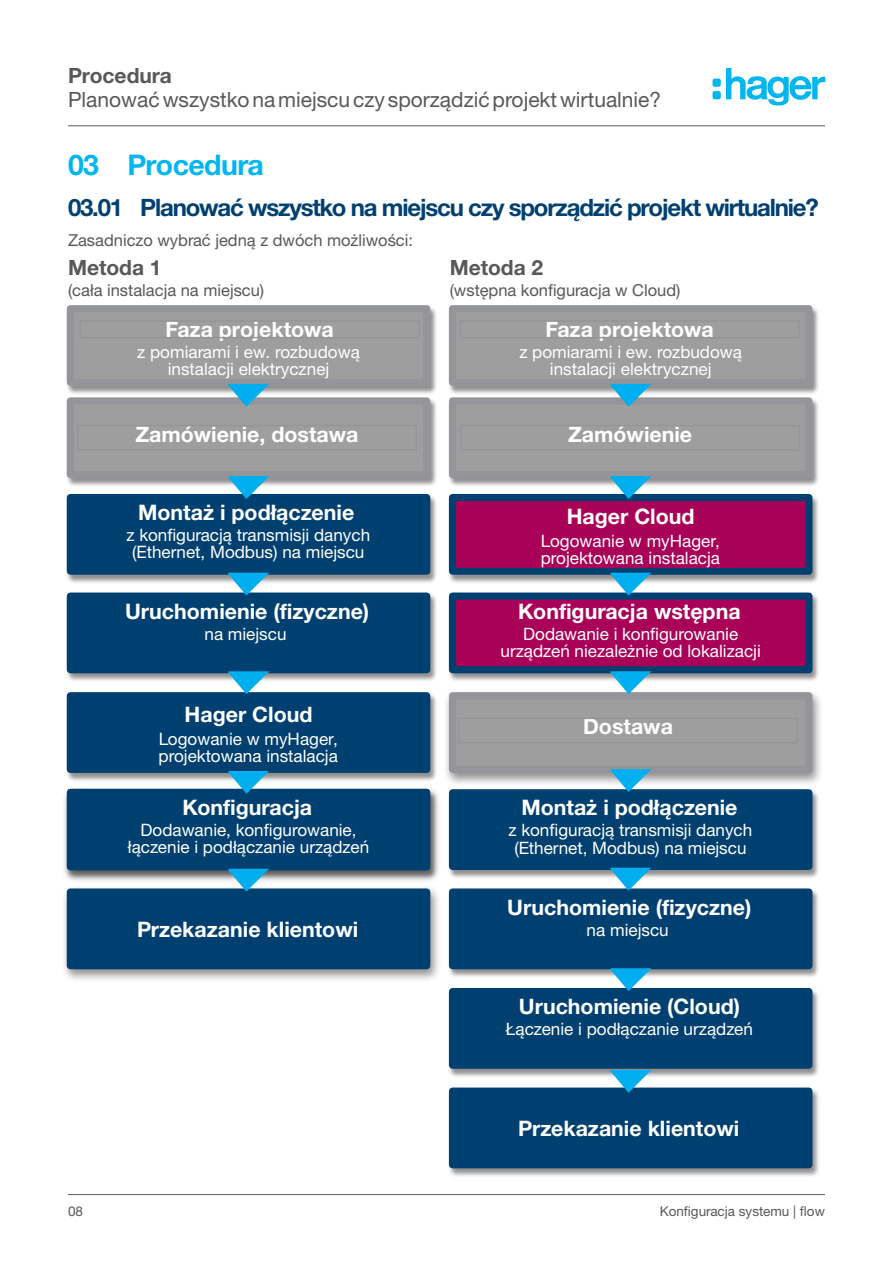
<style>
.page{position:relative;width:893px;height:1263px;background:#fff}
.page>*{position:absolute;margin:0;border:0;box-sizing:border-box;transform-origin:0 0}
.t1{font:700 28.5px "Helvetica Neue LTW1 G";letter-spacing:-.02em;color:#00b6f0}
.t2{font:700 24px "Helvetica Neue LTW1 G";letter-spacing:-.05em;color:#004071}
.address{font:700 21.3px "Helvetica Neue LTW1 G";color:#fff}
.t3{font:21px "Helvetica Neue LTW1 G";color:#57585a}
.copy-text{font:700 21px "Helvetica Neue LTW1 G";color:#57585a}
.address-2{font:17.1px/17.1px "Helvetica Neue LTW1 G";color:#fff;text-align:center}
.copy-text-2{font:16.5px "Helvetica Neue LTW1 G";color:#57585a}
.t4{font:13.5px "Helvetica Neue LTW1 G";color:#57585a}
</style>
<div class="page">
<hr style="left:68px;top:125px;width:757px;height:1px;background:#57585a">
<hr style="left:68px;top:1194px;width:757px;height:1px;background:#57585a">
<div style="left:447px;top:306px;width:373px;height:89px;background:#231f20;opacity:.5"></div>
<div style="left:449px;top:305px;width:363px;height:81px;background:#9e9e9e;border:7px solid #939598"></div>
<div style="left:460px;top:320px;width:340px;height:18px;border:1px solid #939598"></div>
<div style="left:447px;top:398px;width:373px;height:89px;background:#231f20;opacity:.5"></div>
<div style="left:449px;top:397px;width:363px;height:81px;background:#9e9e9e;border:7px solid #939598"></div>
<div style="left:460px;top:425px;width:340px;height:26px;border:1px solid #939598"></div>
<div style="left:447px;top:790px;width:373px;height:89px;background:#231f20;opacity:.5"></div>
<div style="left:449px;top:789px;width:363px;height:81px;background:#004071"></div>
<div style="left:61px;top:785px;width:381px;height:99px;background:#231f20;opacity:.5"></div>
<div style="left:67px;top:789px;width:363px;height:81px;background:#004071"></div>
<div style="left:447px;top:593px;width:373px;height:90px;background:#231f20;opacity:.5"></div>
<div style="left:449px;top:592px;width:363px;height:81px;background:#a80157;border:7px solid #004071"></div>
<div style="left:447px;top:1088px;width:373px;height:90px;background:#231f20;opacity:.5"></div>
<div style="left:449px;top:1087px;width:363px;height:81px;background:#004071"></div>
<div style="left:447px;top:494px;width:373px;height:90px;background:#231f20;opacity:.5"></div>
<div style="left:449px;top:494px;width:363px;height:81px;background:#a80157;border:7px solid #004071"></div>
<div style="left:460px;top:534px;width:340px;height:34px;background:#a80157"></div>
<div style="left:447px;top:889px;width:373px;height:90px;background:#231f20;opacity:.5"></div>
<div style="left:449px;top:888px;width:363px;height:81px;background:#004071"></div>
<svg style="left:610px;top:384px;width:41px;height:23px"></svg>
<svg style="left:610px;top:476px;width:41px;height:23px"></svg>
<svg style="left:610px;top:573px;width:41px;height:22px"></svg>
<svg style="left:610px;top:868px;width:41px;height:23px"></svg>
<div style="left:447px;top:988px;width:373px;height:90px;background:#231f20;opacity:.5"></div>
<div style="left:449px;top:988px;width:363px;height:81px;background:#004071"></div>
<svg style="left:610px;top:968px;width:41px;height:23px"></svg>
<svg style="left:610px;top:1070px;width:41px;height:23px"></svg>
<div style="left:65px;top:306px;width:372px;height:89px;background:#231f20;opacity:.5"></div>
<div style="left:67px;top:305px;width:363px;height:81px;background:#9e9e9e;border:7px solid #939598"></div>
<div style="left:80px;top:320px;width:340px;height:18px;border:1px solid #939598"></div>
<div style="left:65px;top:398px;width:372px;height:89px;background:#231f20;opacity:.5"></div>
<div style="left:67px;top:397px;width:363px;height:81px;background:#9e9e9e;border:7px solid #939598"></div>
<div style="left:77px;top:425px;width:340px;height:26px;border:1px solid #939598"></div>
<svg style="left:228px;top:384px;width:41px;height:23px"></svg>
<div style="left:65px;top:494px;width:372px;height:90px;background:#231f20;opacity:.5"></div>
<div style="left:67px;top:494px;width:363px;height:81px;background:#004071"></div>
<div style="left:65px;top:593px;width:372px;height:90px;background:#231f20;opacity:.5"></div>
<div style="left:67px;top:592px;width:363px;height:81px;background:#004071"></div>
<div style="left:65px;top:693px;width:372px;height:89px;background:#231f20;opacity:.5"></div>
<div style="left:67px;top:692px;width:363px;height:81px;background:#004071"></div>
<svg style="left:228px;top:476px;width:41px;height:23px"></svg>
<svg style="left:228px;top:573px;width:41px;height:22px"></svg>
<svg style="left:228px;top:671px;width:41px;height:23px"></svg>
<svg style="left:228px;top:771px;width:41px;height:23px"></svg>
<div style="left:61px;top:885px;width:381px;height:98px;background:#231f20;opacity:.5"></div>
<div style="left:67px;top:888px;width:363px;height:81px;background:#004071"></div>
<svg style="left:228px;top:869px;width:41px;height:22px"></svg>
<div style="left:443px;top:689px;width:381px;height:97px;background:#231f20;opacity:.5"></div>
<div style="left:449px;top:692px;width:363px;height:81px;background:#9e9e9e;border:7px solid #939598"></div>
<div style="left:458px;top:718px;width:340px;height:25px;border:1px solid #939598"></div>
<svg style="left:610px;top:671px;width:41px;height:23px"></svg>
<svg style="left:610px;top:769px;width:41px;height:23px"></svg>
<svg style="left:713px;top:68px;width:112px;height:38px"></svg>
<p class="copy-text" style="left:68px;top:63px;width:105px">Procedura</p>
<p class="t3" style="left:68px;top:87px;width:595px">Planować wszystko na miejscu czy sporządzić projekt wirtualnie?</p>
<p class="t1" style="left:68px;top:147px;width:197px">03 Procedura</p>
<p class="t2" style="left:68px;top:193px;width:752px">03.01 Planować wszystko na miejscu czy sporządzić projekt wirtualnie?</p>
<p class="copy-text-2" style="left:68px;top:229px;width:347px">Zasadniczo wybrać jedną z dwóch możliwości:</p>
<p class="copy-text" style="left:68px;top:255px;width:95px">Metoda 1</p>
<p class="copy-text-2" style="left:68px;top:280px;width:198px">(cała instalacja na miejscu)</p>
<p class="copy-text" style="left:450px;top:255px;width:95px">Metoda 2</p>
<p class="copy-text-2" style="left:450px;top:280px;width:232px">(wstępna konfiguracja w Cloud)</p>
<p class="address" style="left:166px;top:316px;width:170px">Faza projektowa</p>
<p class="address" style="left:546px;top:316px;width:170px">Faza projektowa</p>
<p class="address-2" style="left:137px;top:343px;width:224px">z pomiarami i ew. rozbudową instalacji elektrycznej</p>
<p class="address-2" style="left:519px;top:343px;width:224px">z pomiarami i ew. rozbudową instalacji elektrycznej</p>
<p class="address" style="left:135px;top:421px;width:225px">Zamówienie, dostawa</p>
<p class="address" style="left:568px;top:421px;width:126px">Zamówienie</p>
<p class="address" style="left:138px;top:499px;width:218px">Montaż i podłączenie</p>
<p class="address-2" style="left:126px;top:526px;width:245px">z konfiguracją transmisji danych (Ethernet, Modbus) na miejscu</p>
<p class="address" style="left:567px;top:503px;width:129px">Hager Cloud</p>
<p class="address-2" style="left:541px;top:532px;width:181px;text-align:left">Logowanie w myHager, projektowana instalacja</p>
<p class="address" style="left:125px;top:598px;width:246px">Uruchomienie (fizyczne)</p>
<p class="address-2" style="left:204px;top:625px;width:84px">na miejscu</p>
<p class="address" style="left:518px;top:598px;width:224px">Konfiguracja wstępna</p>
<p class="address-2" style="left:500px;top:625px;width:262px">Dodawanie i konfigurowanie urządzeń niezależnie od lokalizacji</p>
<p class="address" style="left:185px;top:701px;width:129px">Hager Cloud</p>
<p class="address-2" style="left:159px;top:730px;width:181px;text-align:left">Logowanie w myHager, projektowana instalacja</p>
<p class="address" style="left:583px;top:714px;width:91px">Dostawa</p>
<p class="address" style="left:182px;top:794px;width:131px">Konfiguracja</p>
<p class="address-2" style="left:128px;top:822px;width:243px">Dodawanie, konfigurowanie, łączenie i podłączanie urządzeń</p>
<p class="address" style="left:521px;top:794px;width:218px">Montaż i podłączenie</p>
<p class="address-2" style="left:508px;top:822px;width:245px">z konfiguracją transmisji danych (Ethernet, Modbus) na miejscu</p>
<p class="address" style="left:137px;top:916px;width:223px">Przekazanie klientowi</p>
<p class="address" style="left:507px;top:894px;width:246px">Uruchomienie (fizyczne)</p>
<p class="address-2" style="left:587px;top:921px;width:84px">na miejscu</p>
<p class="address" style="left:519px;top:993px;width:223px">Uruchomienie (Cloud)</p>
<p class="address-2" style="left:506px;top:1020px;width:248px">Łączenie i podłączanie urządzeń</p>
<p class="address" style="left:518px;top:1115px;width:223px">Przekazanie klientowi</p>
<p class="t4" style="left:68px;top:1203px;width:17px">08</p>
<p class="t4" style="left:660px;top:1203px;width:167px">Konfiguracja systemu | flow</p>
</div>
